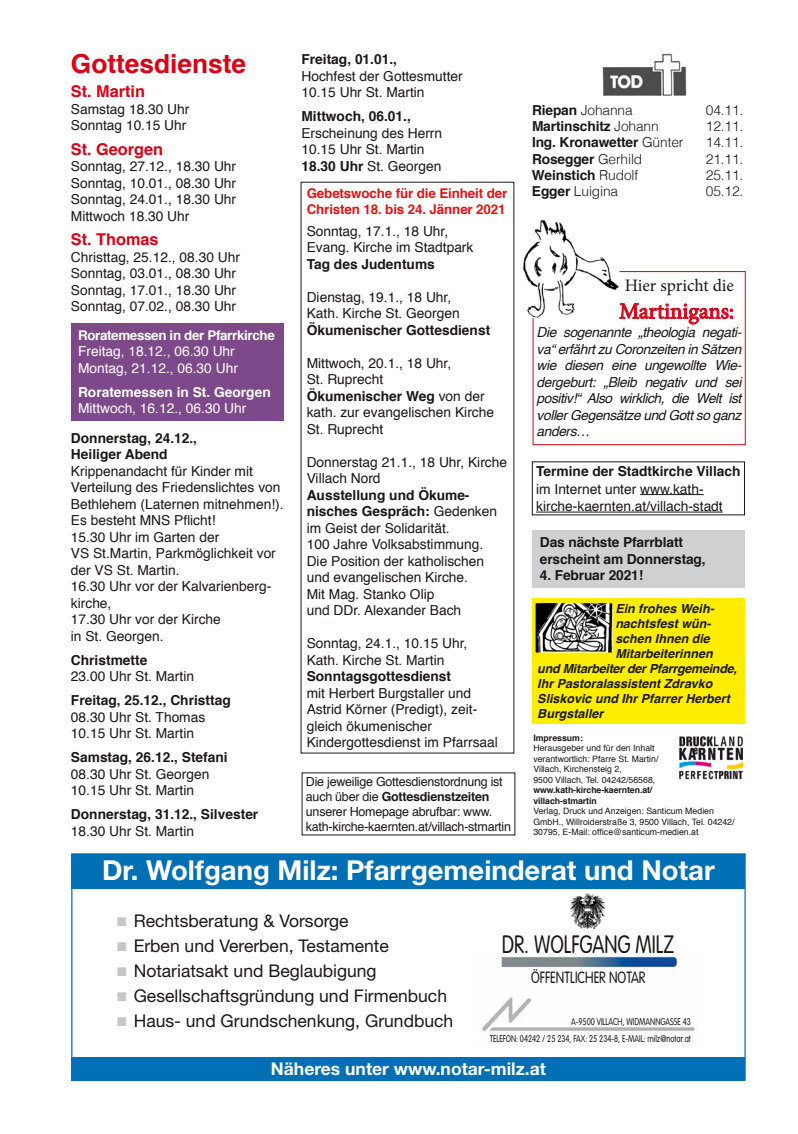
<style>
.page{position:relative;width:798px;height:1134px;background:#fff}
.page>*{position:absolute;margin:0;border:0;box-sizing:border-box;transform-origin:0 0}
.t1{font:700 27.5px "Helvetica Neue";color:#fff}
.t2{font:700 26.25px "Helvetica";color:#da0015}
.t3{font:300 24.75px "VAG Rounded";color:#1a1817;scale:.79 1}
.t4{font:22.5px "Minion Pro";color:#da0015}
.t5{font:17.5px "Helvetica Neue";color:#1a1817}
.t6{font:700 17.5px "Helvetica Neue";color:#fff}
.t7{font:17.5px "Minion Pro";color:#1a1817}
.t8{font:700 16.25px "Helvetica";color:#da0015}
.t9{font:300 16.12px "VAG Rounded";color:#1a1817;scale:.79 1}
.t10{font:13.75px/16.5px "Helvetica";color:#1a1817}
.t11{font:700 13.75px/16.5px "Helvetica";color:#1a1817}
.t12{font:italic 13.75px/16.5px "Helvetica";letter-spacing:-.03em;color:#1a1817;text-align:justify}
.t13{font:13.75px/16.5px "Helvetica";color:#fff}
.t14{font:300 13.75px "Helvetica";letter-spacing:-.01em;color:#1a1817}
.t15{font:700 13.75px "Helvetica";color:#fff}
.t16{font:700 13.38px/16.5px "Helvetica";letter-spacing:-.01em;color:#e31315}
.t17{font:700 13.38px "Helvetica";letter-spacing:-.025em;color:#fff}
.t18{font:12.5px/15px "Helvetica";letter-spacing:-.02em;color:#1a1817}
.t19{font:italic 700 12.5px "Helvetica";color:#1a1817}
.t20{font:italic 700 12.5px "Helvetica";letter-spacing:-.02em;color:#1a1817}
.t21{font:300 9.62px/16.6px "VAG Rounded";color:#1a1817;text-align:right;scale:.79 1}
.t22{font:8.75px/10.5px "Helvetica";color:#1a1817}
.t23{font:700 8.75px/10.5px "Helvetica";letter-spacing:-.01em;color:#1a1817}
.s1{font-weight:700}
.s2{font-weight:300}
.s3{color:#c5c6c8}
</style>
<div class="page">
<img style="left:602px;top:54px;width:84px;height:41px">
<hr style="left:640px;top:494px;width:63px;height:1px;background:#1a1817">
<hr style="left:536px;top:512px;width:186px;height:1px;background:#1a1817">
<div style="left:532px;top:530px;width:212px;height:57px;background:#cfd0d1"></div>
<svg style="left:531px;top:271px;width:201px;height:193px"></svg>
<img style="left:523px;top:220px;width:96px;height:98px">
<div style="left:71px;top:323px;width:212px;height:98px;background:#7d498a"></div>
<div style="left:531px;top:598px;width:213px;height:125px;background:#ffed00"></div>
<img style="left:536px;top:604px;width:75px;height:47px">
<div style="left:532px;top:600px;width:83px;height:55px;border:3px solid #ffed00"></div>
<img style="left:679px;top:736px;width:65px;height:44px">
<img style="left:482px;top:955px;width:213px;height:77px">
<img style="left:570px;top:893px;width:34px;height:36px">
<div style="left:71px;top:1057px;width:674px;height:23px;background:#006fb3"></div>
<div style="left:71px;top:854px;width:674px;height:34px;background:#006fb3"></div>
<div style="left:71px;top:853px;width:674px;height:227px;border:1px solid #006fb3"></div>
<h2 class="t2" style="left:71px;top:42px;width:177px">Gottesdienste</h2>
<p class="t8" style="left:71px;top:79px;width:76px">St. Martin</p>
<p class="t10" style="left:71px;top:101px;width:120px">Samstag 18.30 Uhr<br>Sonntag 10.15 Uhr</p>
<p class="t8" style="left:71px;top:136px;width:94px">St. Georgen</p>
<p class="t10" style="left:71px;top:159px;width:167px;text-align:justify">Sonntag, 27.12., 18.30 Uhr Sonntag, 10.01., 08.30 Uhr Sonntag, 24.01., 18.30 Uhr Mittwoch 18.30 Uhr</p>
<p class="t8" style="left:71px;top:227px;width:89px">St. Thomas</p>
<p class="t10" style="left:71px;top:249px;width:170px">Christtag, 25.12., 08.30 Uhr<br>Sonntag, 03.01., 08.30 Uhr<br>Sonntag, 17.01., 18.30 Uhr<br>Sonntag, 07.02., 08.30 Uhr</p>
<p class="t17" style="left:78px;top:324px;width:198px">Roratemessen in der Pfarrkirche</p>
<p class="t13" style="left:78px;top:344px;width:161px">Freitag, 18.12., 06.30 Uhr<br>Montag, 21.12., 06.30 Uhr</p>
<p class="t15" style="left:78px;top:381px;width:194px">Roratemessen in St. Georgen</p>
<p class="t13" style="left:78px;top:401px;width:170px">Mittwoch, 16.12., 06.30 Uhr</p>
<p class="t11" style="left:71px;top:430px;width:128px">Donnerstag, 24.12.,<br>Heiliger Abend</p>
<p class="t10" style="left:71px;top:463px;width:214px">Krippenandacht für Kinder mit<br>Verteilung des Friedenslichtes von<br>Bethlehem (Laternen mitnehmen!).<br>Es besteht MNS Pflicht!<br>15.30 Uhr im Garten der<br>VS St.Martin, Parkmöglichkeit vor der VS St. Martin.<br>16.30 Uhr vor der Kalvarienberg&shy;kirche,<br>17.30 Uhr vor der Kirche<br>in St. Georgen.</p>
<p class="t11" style="left:71px;top:652px;width:78px">Christmette</p>
<p class="t10" style="left:71px;top:668px;width:125px">23.00 Uhr St. Martin</p>
<p class="t11" style="left:71px;top:692px;width:161px">Freitag, 25.12., Christtag</p>
<p class="t10" style="left:71px;top:709px;width:136px">08.30 Uhr St. Thomas<br>10.15 Uhr St. Martin</p>
<p class="t11" style="left:71px;top:749px;width:158px">Samstag, 26.12., Stefani</p>
<p class="t10" style="left:71px;top:766px;width:140px">08.30 Uhr St. Georgen<br>10.15 Uhr St. Martin</p>
<p class="t11" style="left:71px;top:806px;width:189px">Donnerstag, 31.12., Silvester</p>
<p class="t10" style="left:71px;top:823px;width:125px">18.30 Uhr St. Martin</p>
<p class="t11" style="left:301px;top:51px;width:97px">Freitag, 01.01.,</p>
<p class="t10" style="left:301px;top:68px;width:163px">Hochfest der Gottesmutter<br>10.15 Uhr St. Martin</p>
<p class="t11" style="left:301px;top:108px;width:111px">Mittwoch, 06.01.,</p>
<p class="t10" style="left:301px;top:125px;width:142px">Erscheinung des Herrn<br>10.15 Uhr St. Martin<br><span class="s1">18.30 Uhr</span> St. Georgen</p>
<p class="t16" style="left:306px;top:185px;width:202px">Gebetswoche für die Einheit der<br>Christen 18. bis 24. Jänner 2021</p>
<p class="t10" style="left:306px;top:223px;width:168px">Sonntag, 17.1., 18 Uhr,<br>Evang. Kirche im Stadtpark</p>
<p class="t11" style="left:306px;top:256px;width:130px">Tag des Judentums</p>
<p class="t10" style="left:306px;top:289px;width:154px">Dienstag, 19.1., 18 Uhr,<br>Kath. Kirche St. Georgen</p>
<p class="t11" style="left:306px;top:322px;width:185px">Ökumenischer Gottesdienst</p>
<p class="t10" style="left:306px;top:355px;width:189px">Mittwoch, 20.1., 18 Uhr,<br>St. Ruprecht<br><span class="s1">Ökumenischer Weg</span> von der kath. zur evangelischen Kirche<br>St. Ruprecht</p>
<p class="t10" style="left:306px;top:454px;width:202px">Donnerstag 21.1., 18 Uhr, Kirche<br>Villach Nord</p>
<p class="t10" style="left:306px;top:487px;width:192px"><span class="s1">Ausstellung und Ökume&shy;nisches Gespräch:</span> Gedenken im Geist der Solidarität.<br>100 Jahre Volksabstimmung.<br>Die Position der katholischen und evangelischen Kirche.<br>Mit Mag. Stanko Olip<br>und DDr. Alexander Bach</p>
<p class="t10" style="left:306px;top:636px;width:162px">Sonntag, 24.1., 10.15 Uhr,<br>Kath. Kirche St. Martin</p>
<p class="t11" style="left:306px;top:668px;width:146px">Sonntagsgottesdienst</p>
<p class="t10" style="left:306px;top:685px;width:193px">mit Herbert Burgstaller und<br>Astrid Körner (Predigt), zeit&shy;gleich ökumenischer<br>Kindergottesdienst im Pfarrsaal</p>
<p class="t18" style="left:306px;top:775px;width:206px">Die jeweilige Gottesdienstordnung ist auch über die <span class="s1">Gottesdienstzeiten </span>unserer Homepage abrufbar: www. kath-kirche-kaernten.at/villach-stmartin</p>
<p class="t14" style="left:531px;top:98px;width:102px"><span class="s1">Riepan</span> Johanna</p>
<p class="t14" style="left:705px;top:98px;width:39px">04.11.</p>
<p class="t11" style="left:531px;top:118px;width:128px">Martinschitz <span class="s2">Johann</span></p>
<p class="t14" style="left:705px;top:114px;width:39px">12.11.</p>
<p class="t11" style="left:531px;top:134px;width:153px">Ing. Kronawetter <span class="s2">Günter</span></p>
<p class="t14" style="left:705px;top:131px;width:39px">14.11.</p>
<p class="t11" style="left:531px;top:151px;width:112px">Rosegger <span class="s2">Gerhild</span></p>
<p class="t14" style="left:705px;top:147px;width:39px">21.11.</p>
<p class="t11" style="left:531px;top:167px;width:108px">Weinstich <span class="s2">Rudolf</span></p>
<p class="t14" style="left:705px;top:163px;width:39px">25.11.</p>
<p class="t14" style="left:531px;top:179px;width:88px"><span class="s1">Egger</span> Luigina</p>
<p class="t14" style="left:705px;top:179px;width:39px">05.12.</p>
<p class="t7" style="left:624px;top:274px;width:111px">Hier spricht die</p>
<h3 class="t4" style="left:619px;top:296px;width:116px">Martinigans:</h3>
<p class="t12" style="left:536px;top:325px;width:206px">Die sogenannte „theologia negati&shy;va“ erfährt zu Coronzeiten in Sätzen wie diesen eine ungewollte Wie&shy;dergeburt: „Bleib negativ und sei positiv!“ Also wirklich, die Welt ist voller Gegensätze und Gott so ganz anders…</p>
<p class="t11" style="left:536px;top:463px;width:206px">Termine der Stadtkirche Villach</p>
<p class="t10" style="left:536px;top:480px;width:188px;line-height:17.5px">im Internet unter www.kath&shy;kirche-kaernten.at/villach-stadt</p>
<p class="t11" style="left:539px;top:534px;width:167px">Das nächste Pfarrblatt erscheint am Donnerstag,</p>
<p class="t11" style="left:539px;top:567px;width:105px">4. Februar 2021!</p>
<p class="t19" style="left:615px;top:598px;width:100px">Ein frohes Weih-</p>
<p class="t19" style="left:615px;top:613px;width:97px">nachtsfest wün-</p>
<p class="t19" style="left:615px;top:628px;width:96px">schen Ihnen die</p>
<p class="t19" style="left:615px;top:643px;width:99px">Mitarbeiterinnen</p>
<p class="t20" style="left:537px;top:658px;width:201px">und Mitarbeiter der Pfarrgemeinde,</p>
<p class="t19" style="left:537px;top:673px;width:177px">Ihr Pastoralassistent Zdravko</p>
<p class="t19" style="left:537px;top:688px;width:194px">Sliskovic und Ihr Pfarrer Herbert</p>
<p class="t19" style="left:537px;top:703px;width:67px">Burgstaller</p>
<p class="t23" style="left:533px;top:732px;width:51px">Impressum:</p>
<p class="t22" style="left:533px;top:743px;width:126px">Herausgeber und für den Inhalt verantwortlich: Pfarre St. Martin/<br>Villach, Kirchensteig 2,<br>9500 Villach, Tel. 04242/56568,</p>
<p class="t23" style="left:533px;top:785px;width:120px">www.kath-kirche-kaernten.at/ villach-stmartin</p>
<p class="t22" style="left:533px;top:806px;width:203px">Verlag, Druck und Anzeigen: Santicum Medien<br>GmbH., Willroiderstraße 3, 9500 Villach, Tel. 04242/<br>30795, E-Mail: office@santicum-medien.at</p>
<h1 class="t1" style="left:102px;top:853px;width:614px">Dr. Wolfgang Milz: Pfarrgemeinderat und Notar</h1>
<p class="t5" style="left:117px;top:910px;width:233px"><span class="s3">■</span> Rechtsberatung &amp; Vorsorge</p>
<p class="t5" style="left:117px;top:935px;width:273px"><span class="s3">■</span> Erben und Vererben, Testamente</p>
<p class="t5" style="left:117px;top:960px;width:261px"><span class="s3">■</span> Notariatsakt und Beglaubigung</p>
<p class="t5" style="left:117px;top:985px;width:331px"><span class="s3">■</span> Gesellschaftsgründung und Firmenbuch</p>
<p class="t5" style="left:117px;top:1010px;width:337px"><span class="s3">■</span> Haus- und Grundschenkung, Grundbuch</p>
<h3 class="t3" style="left:501px;top:930px;width:220px">DR. WOLFGANG MILZ</h3>
<p class="t9" style="left:531px;top:968px;width:146px">ÖFFENTLICHER NOTAR</p>
<p class="t21" style="left:489px;top:1014px;width:256px">A-9500 VILLACH, WIDMANNGASSE 43<br>TELEFON: 04242 / 25 234, FAX: 25 234-8, E-MAIL: milz@notar.at</p>
<p class="t6" style="left:271px;top:1058px;width:276px">Näheres unter www.notar-milz.at</p>
</div>
